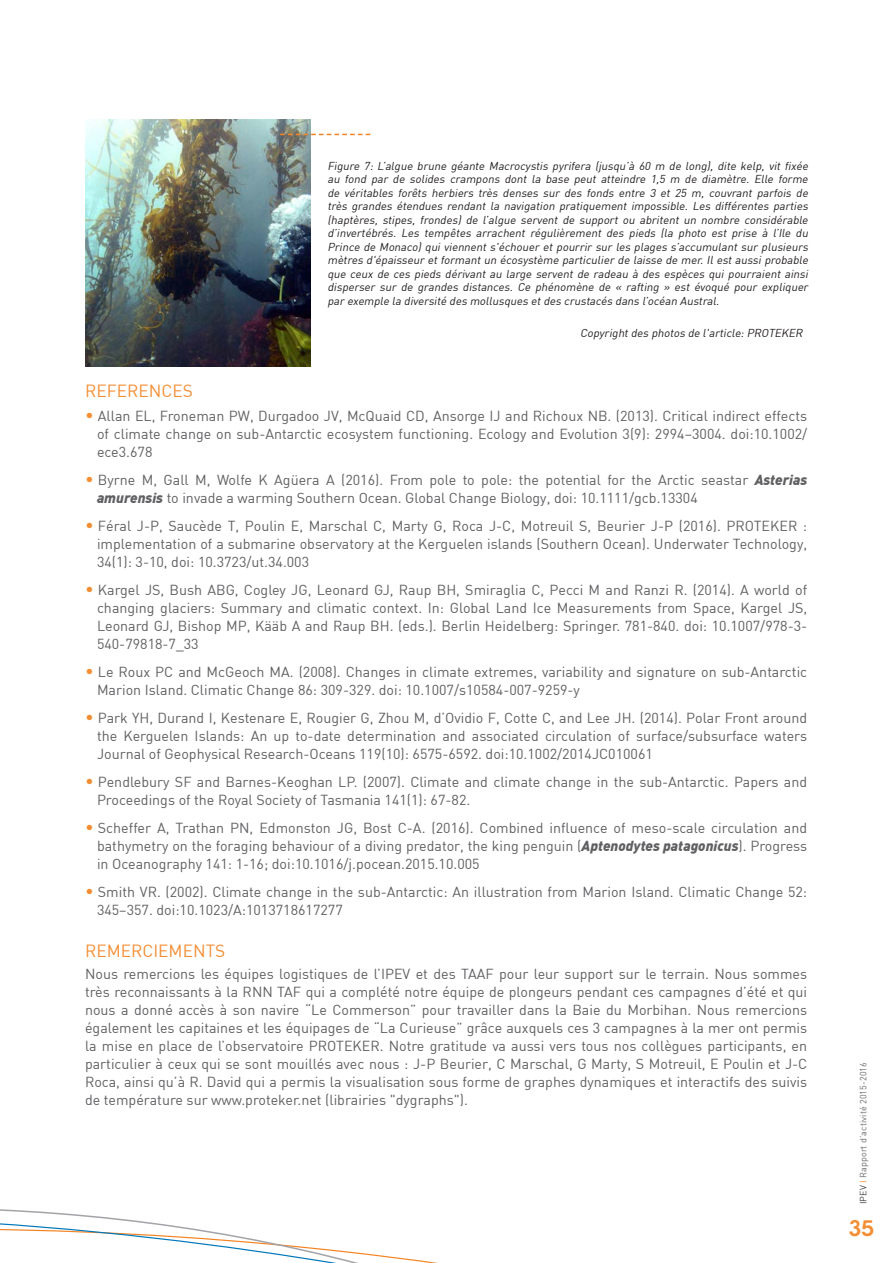
<style>
.page{position:relative;width:893px;height:1263px;background:#fff}
.page>*{position:absolute;margin:0;border:0;box-sizing:border-box;transform-origin:0 0}
.t1{font:600 22.05px "Lubalin Graph Std";color:#f48e35}
.Sous_sous-titre_gris{font:17.25px "DIN";color:#f48e35}
.t2{font:14.25px/18px "DIN";color:#606063;text-align:justify}
.Figure_italique{font:italic 11.25px/13.5px "DIN";color:#231f20;text-align:justify}
.t3{font:9px "DIN";letter-spacing:.01em;color:#6c6d70}
.s1{font-size:16.5px;color:#f48e35}
.s2{font-weight:900;font-style:italic}
.s3{color:#3e3e3f}
.s4{color:#f48e35}
</style>
<div class="page">
<svg style="left:0;top:1209px;width:438px;height:54px"></svg>
<img style="left:86px;top:119px;width:224px;height:248px">
<svg style="left:280px;top:134px;width:90px;height:1px"></svg>
<p class="Figure_italique" style="left:327px;top:159px;width:484px">Figure 7: L’algue brune géante Macrocystis pyrifera (j usqu’à 60 m de long), dite kelp, vit fixée au fond par de solides crampons dont la base peut atteindre 1,5 m de diamètre. Elle forme de véritables forêts herbiers très denses sur des fonds entre 3 et 25 m, couvrant parfois de très grandes étendues rendant la navigation pratiquement impossible. Les différentes parties (haptères, stipes, frondes) de l’algue servent de support ou abritent un nombre considérable d’invertébrés. Les tempêtes arrachent régulièrement des pieds (la photo est prise à l’Ile du Prince de Monaco) qui viennent s'échouer et pourrir sur les plages s’accumulant sur plusieurs mètres d'épaisseur et formant un écosystème particulier de laisse de mer. Il est aussi probable que ceux de ces pieds dérivant au large servent de radeau à des espèces qui pourraient ainsi disperser sur de grandes distances. Ce phénomène de « rafting » est évoqué pour expliquer par exemple la diversité des mollusques etdes crustacés dans l’océan Austral.</p>
<p class="Figure_italique" style="left:580px;top:326px;width:227px">Copyrightdes photos de l'article:PROTEKER</p>
<p class="Sous_sous-titre_gris" style="left:85px;top:380px;width:109px">REFERENCES</p>
<p class="t2" style="left:97px;top:407px;width:712px;text-indent:-12px"><span class="s1">•</span> Allan EL, Froneman PW, Durgadoo JV, McQuaid CD, Ansorge IJ and Richoux NB. (2013). Critical indirect effects of climate change on sub-Antarctic ecosystem functioning. Ecology and Evolution 3(9): 2994–3004. doi:10.1002/ ece3.678</p>
<p class="t2" style="left:97px;top:471px;width:712px;text-indent:-12px"><span class="s1">•</span> Byrne M, Gall M, Wolfe K Agüera A (2016). From pole to pole: the potential for the Arctic seastar <span class="s2">Asterias amurensis</span> to invade a warming Southern Ocean. Global Change Biology, doi: 10.1111/gcb.13304</p>
<p class="t2" style="left:97px;top:517px;width:712px;text-indent:-12px"><span class="s1">•</span> Féral J-P, Saucède T, Poulin E, Marschal C, Marty G, Roca J-C, Motreuil S, Beurier J-P (2016). PROTEKER : implementation of a submarine observatory at the Kerguelen islands (Southern Ocean). Underwater Technology, 34(1): 3-10, doi: 10.3723/ut.34.003</p>
<p class="t2" style="left:97px;top:581px;width:712px;text-indent:-12px"><span class="s1">•</span> Kargel JS, Bush ABG, Cogley JG, Leonard GJ, Raup BH, Smiraglia C, Pecci M and Ranzi R. (2014). A world of changing glaciers: Summary and climatic context. In: Global Land Ice Measurements from Space, Kargel JS, Leonard GJ, Bishop MP, Kääb A and Raup BH. (eds.). Berlin Heidelberg: Springer. 781-840. doi: 10.1007/978-3- 540-79818-7_33</p>
<p class="t2" style="left:97px;top:663px;width:712px;text-indent:-12px"><span class="s1">•</span> Le Roux PC and McGeoch MA. (2008). Changes in climate extremes, variability and signature on sub-Antarctic<br>Marion Island. Climatic Change 86: 309-329. doi: 10.1007/s10584-007-9259-y</p>
<p class="t2" style="left:97px;top:709px;width:712px;text-indent:-12px"><span class="s1">•</span> Park YH, Durand I, Kestenare E, Rougier G, Zhou M, d’Ovidio F, Cotte C, and Lee JH. (2014). Polar Front around the Kerguelen Islands: An up to-date determination and associated circulation of surface/subsurface waters Journal of Geophysical Research-Oceans 119(10): 6575-6592. doi:10.1002/2014JC010061</p>
<p class="t2" style="left:97px;top:773px;width:712px;text-indent:-12px"><span class="s1">•</span> Pendlebury SF and Barnes-Keoghan LP. (2007). Climate and climate change in the sub-Antarctic. Papers and<br>Proceedings of the Royal Society of Tasmania 141(1): 67-82.</p>
<p class="t2" style="left:97px;top:819px;width:712px;text-indent:-12px"><span class="s1">•</span> Scheffer A, Trathan PN, Edmonston JG, Bost C-A. (2016). Combined influence of meso-scale circulation and bathymetry on the foraging behaviour of a diving predator, the king penguin (<span class="s2">Aptenodytes patagonicus</span>). Progress in Oceanography 141: 1-16; doi:10.1016/j.pocean.2015.10.005</p>
<p class="t2" style="left:97px;top:883px;width:712px;text-indent:-12px"><span class="s1">•</span> Smith VR. (2002). Climate change in the sub-Antarctic: An illustration from Marion Island. Climatic Change 52:<br>345–357. doi:10.1023/A:1013718617277</p>
<p class="Sous_sous-titre_gris" style="left:85px;top:940px;width:142px">REMERCIEMENTS</p>
<p class="t2" style="left:85px;top:965px;width:724px">Nous remercions les équipes logistiques de l’IPEV et des TAAF pour leur support sur le terrain. Nous sommes très reconnaissants à la RNN TAF qui a complété notre équipe de plongeurs pendant ces campagnes d’été et qui nous a donné accès à son navire “Le Commerson” pour travailler dans la Baie du Morbihan. Nous remercions également les capitaines et les équipages de “La Curieuse” grâce auxquels ces 3 campagnes à la mer ont permis la mise en place de l’observatoire PROTEKER. Notre gratitude va aussi vers tous nos collègues participants, en particulier à ceux qui se sont mouillés avec nous : J-P Beurier, C Marschal, G Marty, S Motreuil, E Poulin et J-C Roca, ainsi qu’à R. David qui a permis la visualisation sous forme de graphes dynamiques et interactifs des suivis de température sur www.proteker.net (librairies "dygraphs").</p>
<p class="t3" style="left:858px;top:1204px;width:144px;rotate:-90deg"><span class="s3">IPEV</span> <span class="s4">I</span> Rapport d’activité 2015-2016</p>
<h1 class="t1" style="left:848px;top:1214px;width:27px">35</h1>
</div>
